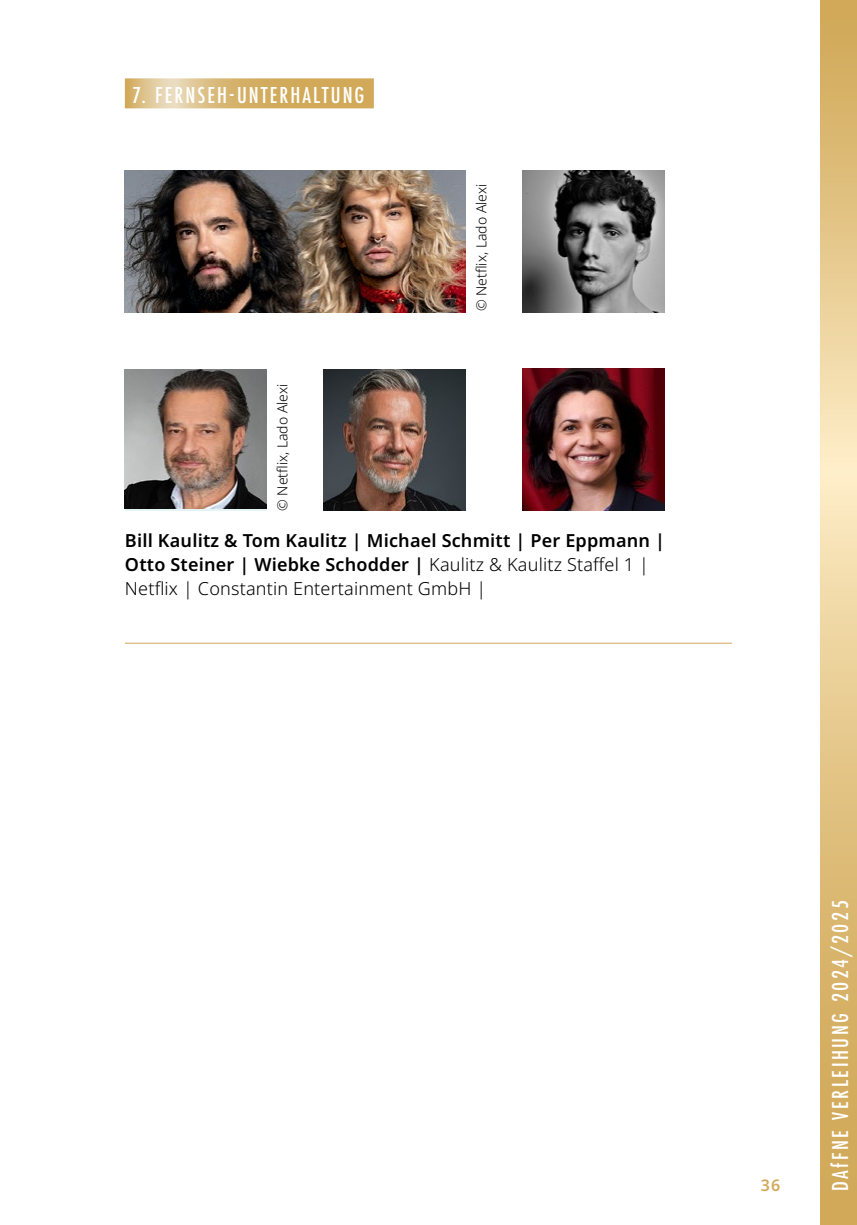
<style>
.page{position:relative;width:857px;height:1225px;background:#fff}
.page>*{position:absolute;margin:0;border:0;box-sizing:border-box;transform-origin:0 0}
.t1{font:500 24px "Futura PT Cond";letter-spacing:.1em;color:#fff}
.t2{font:600 18px/24px "Noto Sans";letter-spacing:.01em;color:#000}
.t3{font:600 16px "Noto Sans";color:#d1a959}
.t4{font:300 14px "Noto Sans";color:#000}
.s1{font-weight:300}
</style>
<div class="page">
<svg style="left:820px;top:0;width:36px;height:1225px;background:#e2c485"></svg>
<div style="left:125px;top:369px;width:142px;height:142px;background:linear-gradient(to right,#e4f3f3,#e4f3f3)"></div>
<img style="left:125px;top:369px;width:142px;height:139px">
<img style="left:323px;top:369px;width:142px;height:141px">
<img style="left:522px;top:171px;width:141px;height:141px">
<img style="left:522px;top:369px;width:141px;height:141px">
<hr style="left:125px;top:642px;width:606px;height:1px;background:#d1a959">
<svg style="left:125px;top:78px;width:248px;height:30px;background:#d7b674"></svg>
<img style="left:125px;top:171px;width:340px;height:141px">
<h1 class="t1" style="left:132px;top:81px;width:234px">7. FERNSEH-UNTERHALTUNG</h1>
<p class="t4" style="left:272px;top:511px;width:129px;rotate:-90deg">© Netflix, Lado Alexi</p>
<p class="t4" style="left:471px;top:311px;width:129px;rotate:-90deg">© Netflix, Lado Alexi</p>
<p class="t2" style="left:125px;top:528px;width:541px">Bill Kaulitz &amp; Tom Kaulitz | Michael Schmitt | Per Eppmann |<br>Otto Steiner | Wiebke Schodder | <span class="s1">Kaulitz &amp; Kaulitz Staffel 1 |<br>Netflix | Constantin Entertainment GmbH |</span></p>
<p class="t3" style="left:760px;top:1173px;width:21px">36</p>
<h1 class="t1" style="left:825px;top:1191px;width:292px;rotate:-90deg">DAfFNE VERLEIHUNG 2024/2025</h1>
</div>
